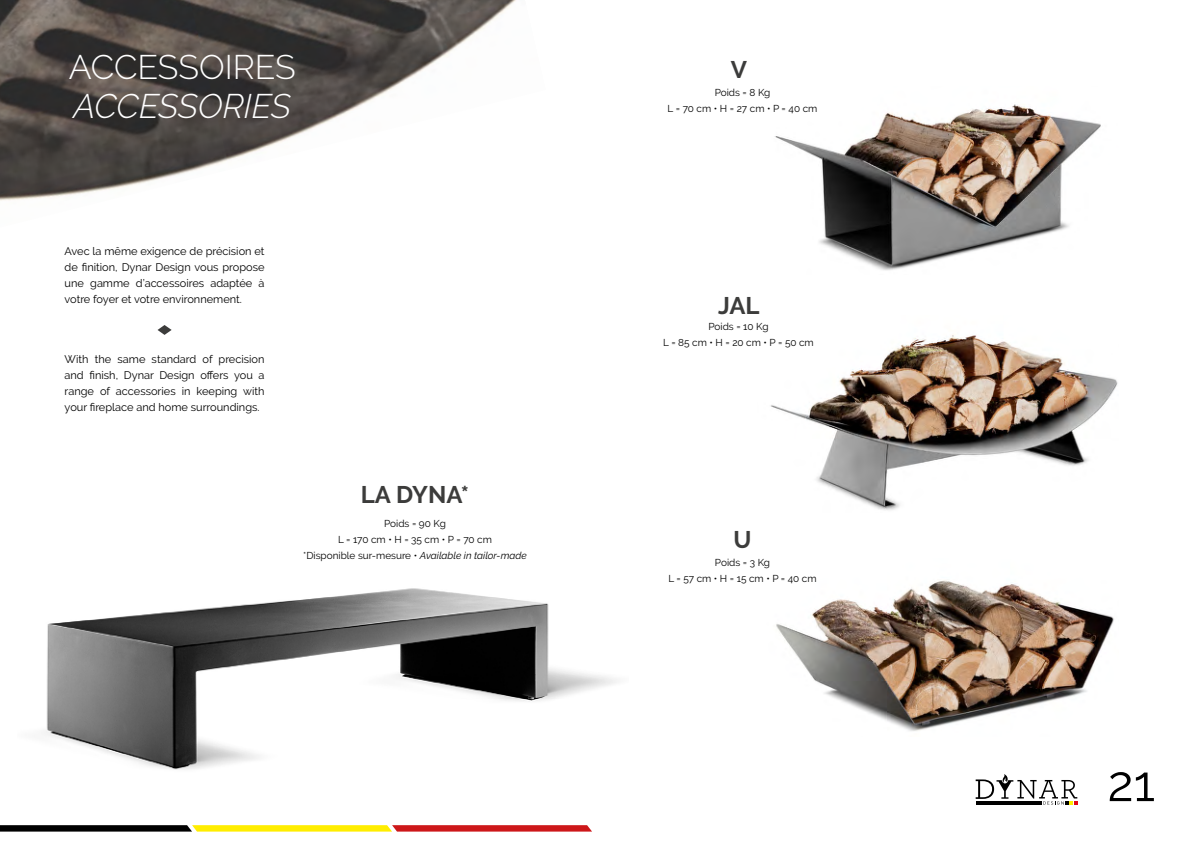
<style>
.page{position:relative;width:1191px;height:842px;background:#fff}
.page>*{position:absolute;margin:0;border:0;box-sizing:border-box;transform-origin:0 0}
.t1{font:50px "Raleway";color:#000}
.t2{font:300 34px "Raleway";color:#fff}
.t3{font:italic 300 34px "Raleway";color:#fff}
.t4{font:700 24px "Raleway";color:#3c3c3b}
.t5{font:11px/16px "Raleway";color:#000;text-align:justify}
.t6{font:10px/16px "Raleway";color:#000;text-align:center}
.s1{font-style:italic}
</style>
<div class="page">
<img style="left:0;top:0;width:516px;height:201px">
<img style="left:776px;top:580px;width:338px;height:151px">
<svg style="left:0;top:825px;width:592px;height:6px;background:#9f5f14"></svg>
<svg style="left:157px;top:325px;width:15px;height:10px"></svg>
<svg style="left:975px;top:774px;width:102px;height:31px"></svg>
<hr style="left:975px;top:801px;width:66px;height:4px;background:#000">
<img style="left:774px;top:104px;width:327px;height:167px">
<img style="left:44px;top:588px;width:573px;height:182px">
<img style="left:770px;top:335px;width:348px;height:175px">
<h2 class="t2" style="left:69px;top:47px;width:228px">ACCESSOIRES</h2>
<h2 class="t3" style="left:73px;top:86px;width:219px">ACCESSORIES</h2>
<p class="t5" style="left:65px;top:243px;width:201px">Avec la même exigence de précision et de finition, Dynar Design vous propose une gamme d’accessoires adaptée à votre foyer et votre environnement.</p>
<p class="t5" style="left:65px;top:351px;width:201px">With the same standard of precision and finish, Dynar Design offers you a range of accessories in keeping with your fireplace and home surroundings.</p>
<h3 class="t4" style="left:361px;top:480px;width:110px">LA DYNA*</h3>
<p class="t6" style="left:303px;top:515px;width:225px">Poids = 90 Kg<br>L = 170 cm • H = 35 cm • P = 70 cm<br>*Disponible sur-mesure • <span class="s1">Available in tailor-made</span></p>
<h3 class="t4" style="left:731px;top:56px;width:18px">V</h3>
<p class="t6" style="left:667px;top:84px;width:151px">Poids = 8 Kg<br>L = 70 cm • H = 27 cm • P = 40 cm</p>
<h3 class="t4" style="left:718px;top:292px;width:43px">JAL</h3>
<p class="t6" style="left:663px;top:319px;width:152px">Poids = 10 Kg<br>L = 85 cm • H = 20 cm • P = 50 cm</p>
<h3 class="t4" style="left:733px;top:526px;width:19px">U</h3>
<p class="t6" style="left:668px;top:555px;width:150px">Poids = 3 Kg<br>L = 57 cm • H = 15 cm • P = 40 cm</p>
<h1 class="t1" style="left:1107px;top:754px;width:49px">21</h1>
</div>
